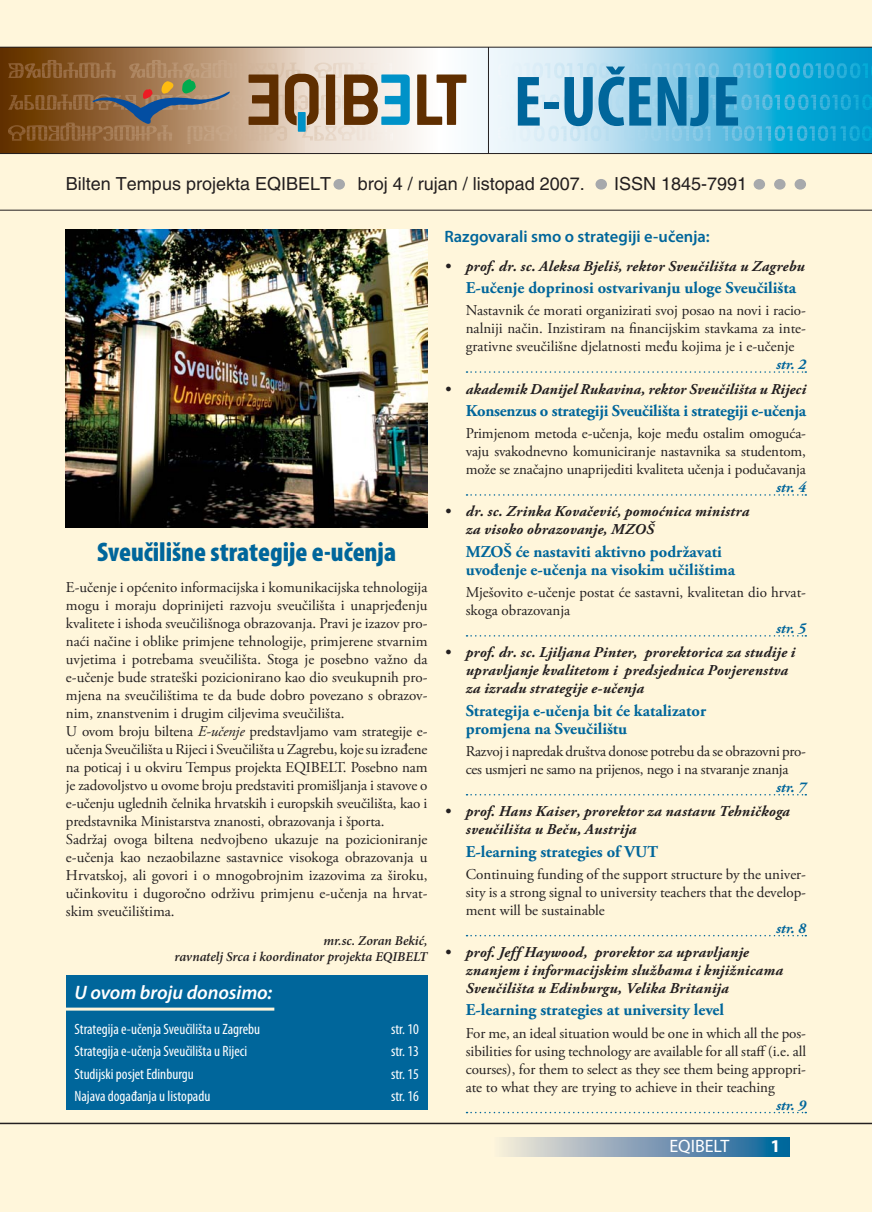
<style>
.page{position:relative;width:872px;height:1212px;background:#fff6db}
.page>*{position:absolute;margin:0;border:0;box-sizing:border-box;transform-origin:0 0}
.t1{font:700 condensed 72px "Myriad Pro";color:#00669b}
.t2{font:900 condensed 27px "Myriad Pro";color:#00669b}
.t3{font:italic 600 19.5px "Myriad Pro";letter-spacing:-.005em;color:#fff}
.t4{font:18px "Helvetica CE";color:#231f20}
.t5{font:18px "Myriad Pro";color:#fff}
.t6{font:700 18px "Myriad Pro";color:#fff}
.t7{font:700 16.5px/18px "Adobe Garamond Pro";color:#00669b}
.t8{font:600 16.5px "Myriad Pro";color:#00669b}
.t9{font:15px/18px "Adobe Garamond Pro";color:#231f20;text-align:justify}
.t10{font:italic 700 15px/18px "Adobe Garamond Pro";letter-spacing:.015em;color:#231f20}
.t11{font:condensed 15px "Myriad Pro";color:#fff}
.t12{font:15px/18px "Adobe Garamond Pro";letter-spacing:-.02em;color:#231f20}
.t13{font:italic 700 15px "Adobe Garamond Pro";color:#00669b}
.t14{font:italic 600 13.5px/16.2px "Minion Pro";letter-spacing:-.01em;color:#231f20;text-align:right}
.s1{font-style:italic}
</style>
<div class="page">
<div style="left:0;top:47px;width:306px;height:107px;background:linear-gradient(to right,#5e2600,#e9d3c0)"></div>
<div style="left:305px;top:47px;width:134px;height:107px;background:linear-gradient(to right,#ebdccf,#fdfcfa)"></div>
<div style="left:438px;top:47px;width:134px;height:107px;background:linear-gradient(to right,#fdfeff,#dbedf6)"></div>
<div style="left:571px;top:47px;width:64px;height:107px;background:linear-gradient(to right,#dbedf6,#aad7ed)"></div>
<svg style="left:635px;top:48px;width:237px;height:105px;background:#3fb3db"></svg>
<svg style="left:497px;top:126px;width:375px;height:14px;background:#7dcae6"></svg>
<svg style="left:496px;top:94px;width:376px;height:16px;background:#7dcae6"></svg>
<svg style="left:498px;top:63px;width:374px;height:14px;background:#7ecae6"></svg>
<hr style="left:0;top:1123px;width:872px;height:1px;background:#231f20">
<hr style="left:0;top:47px;width:872px;height:1px;background:#231f20">
<hr style="left:0;top:153px;width:872px;height:1px;background:#231f20">
<div style="left:334px;top:180px;width:10px;height:9px;background:#a7a9ac;border-radius:50%"></div>
<div style="left:333px;top:179px;width:12px;height:11px;border:2px solid #a7a9ac;border-radius:50%"></div>
<div style="left:754px;top:180px;width:10px;height:9px;background:#a7a9ac;border-radius:50%"></div>
<div style="left:753px;top:179px;width:12px;height:11px;border:2px solid #a7a9ac;border-radius:50%"></div>
<div style="left:775px;top:180px;width:10px;height:9px;background:#a7a9ac;border-radius:50%"></div>
<div style="left:774px;top:179px;width:11px;height:11px;border:2px solid #a7a9ac;border-radius:50%"></div>
<div style="left:795px;top:180px;width:10px;height:9px;background:#a7a9ac;border-radius:50%"></div>
<div style="left:794px;top:179px;width:12px;height:11px;border:2px solid #a7a9ac;border-radius:50%"></div>
<div style="left:596px;top:180px;width:10px;height:9px;background:#a7a9ac;border-radius:50%"></div>
<div style="left:595px;top:179px;width:12px;height:11px;border:2px solid #a7a9ac;border-radius:50%"></div>
<hr style="left:0;top:210px;width:872px;height:1px;background:#231f20">
<hr style="left:488px;top:47px;width:1px;height:107px;background:#231f20">
<svg style="left:8px;top:60px;width:458px;height:84px;background:#a68e74"></svg>
<svg style="left:502px;top:1137px;width:287px;height:20px;background:#7fa0b7"></svg>
<div style="left:66px;top:975px;width:361px;height:135px;background:#00669b"></div>
<hr style="left:17px;top:1007px;width:257px;height:3px;background:#fff6db">
<svg style="left:466px;top:371px;width:340px;height:2px"></svg>
<svg style="left:466px;top:494px;width:340px;height:2px"></svg>
<svg style="left:466px;top:635px;width:340px;height:2px"></svg>
<svg style="left:466px;top:794px;width:340px;height:1px"></svg>
<svg style="left:466px;top:935px;width:340px;height:1px"></svg>
<svg style="left:466px;top:1112px;width:340px;height:1px"></svg>
<img style="left:66px;top:230px;width:361px;height:298px">
<h1 class="t1" style="left:513px;top:74px;width:228px">E-UČENJE</h1>
<p class="t4" style="left:66px;top:177px;width:267px">Bilten Tempus projekta EQIBELT</p>
<p class="t4" style="left:358px;top:177px;width:229px">broj 4 / rujan / listopad 2007.</p>
<p class="t4" style="left:614px;top:177px;width:135px">ISSN 1845-7991</p>
<h2 class="t2" style="left:97px;top:542px;width:300px">Sveučilišne strategije e-učenja</h2>
<p class="t9" style="left:66px;top:579px;width:363px;text-align:left">E-učenje i općenito informacijska i komunikacijska tehnologija mogu i moraju doprinijeti razvoju sveučilišta i unaprjeđenju kvalitete i ishoda sveučilišnoga obrazovanja. Pravi je izazov pro&shy;naći načine i oblike primjene tehnologije, primjerene stvarnim uvjetima i potrebama sveučilišta. Stoga je posebno važno da e-učenje bude strateški pozicionirano kao dio sveukupnih pro&shy;mjena na sveučilištima te da bude dobro povezano s obrazov&shy;nim, znanstvenim i drugim ciljevima sveučilišta.<br>U ovom broju biltena <span class="s1">E-učenje</span> predstavljamo vam strategije e&shy;učenja Sveučilišta u Rijeci i Sveučilišta u Zagrebu, koje su izrađene na poticaj i u okviru Tempus projekta EQIBELT. Posebno nam je zadovoljstvo u ovome broju predstaviti promišljanja i stavove o e-učenju uglednih čelnika hrvatskih i europskih sveučilišta, kao i predstavnika Ministarstva znanosti, obrazovanja i športa.<br>Sadržaj ovoga biltena nedvojbeno ukazuje na pozicioniranje e-učenja kao nezaobilazne sastavnice visokoga obrazovanja u Hrvatskoj, ali govori i o mnogobrojnim izazovima za široku, učinkovitu i dugoročno održivu primjenu e-učenja na hrvat&shy;skim sveučilištima.</p>
<p class="t14" style="left:174px;top:933px;width:255px">mr.sc. Zoran Bekić,<br>ravnatelj Srca i koordinator projekta EQIBELT</p>
<h3 class="t3" style="left:74px;top:985px;width:199px">U ovom broju donosimo:</h3>
<p class="t11" style="left:74px;top:1023px;width:187px">Strategija e-učenja Sveučilišta u Zagrebu</p>
<p class="t11" style="left:391px;top:1023px;width:29px">str. 10</p>
<p class="t11" style="left:74px;top:1046px;width:174px">Strategija e-učenja Sveučilišta u Rijeci</p>
<p class="t11" style="left:391px;top:1046px;width:29px">str. 13</p>
<p class="t11" style="left:74px;top:1068px;width:121px">Studijski posjet Edinburgu</p>
<p class="t11" style="left:391px;top:1068px;width:29px">str. 15</p>
<p class="t11" style="left:74px;top:1091px;width:137px">Najava događanja u listopadu</p>
<p class="t11" style="left:391px;top:1091px;width:29px">str. 16</p>
<p class="t8" style="left:444px;top:230px;width:267px">Razgovarali smo o strategiji e-učenja:</p>
<p class="t10" style="left:444px;top:258px;width:362px">• prof. dr. sc. Aleksa Bjeliš, rektor Sveučilišta u Zagrebu</p>
<p class="t7" style="left:466px;top:280px;width:332px">E-učenje doprinosi ostvarivanju uloge Sveučilišta</p>
<p class="t9" style="left:466px;top:303px;width:342px">Nastavnik će morati organizirati svoj posao na novi i racio&shy;nalniji način. Inzistiram na financijskim stavkama za inte&shy;grativne sveučilišne djelatnosti među kojima je i e-učenje</p>
<p class="t13" style="left:776px;top:358px;width:32px">str. 2</p>
<p class="t10" style="left:444px;top:381px;width:363px">• akademik Danijel Rukavina, rektor Sveučilišta u Rijeci</p>
<p class="t7" style="left:466px;top:403px;width:342px">Konsenzus o strategiji Sveučilišta i strategiji e-učenja</p>
<p class="t9" style="left:466px;top:426px;width:342px">Primjenom metoda e-učenja, koje među ostalim omoguća&shy;vaju svakodnevno komuniciranje nastavnika sa studentom, može se značajno unaprijediti kvaliteta učenja i podučavanja</p>
<p class="t13" style="left:776px;top:481px;width:32px">str. 4</p>
<p class="t10" style="left:466px;top:504px;width:285px;text-indent:-21px">• dr. sc. Zrinka Kovačević, pomoćnica ministra za visoko obrazovanje, MZOŠ</p>
<p class="t7" style="left:466px;top:544px;width:271px">MZOŠ će nastaviti aktivno podržavati uvođenje e-učenja na visokim učilištima</p>
<p class="t9" style="left:466px;top:584px;width:342px">Mješovito e-učenje postat će sastavni, kvalitetan dio hrvat&shy;skoga obrazovanja</p>
<p class="t13" style="left:776px;top:622px;width:32px">str. 5</p>
<p class="t10" style="left:466px;top:645px;width:331px;text-indent:-21px">• prof. dr. sc. Ljiljana Pinter, prorektorica za studije i upravljanje kvalitetom i predsjednica Povjerenstva za izradu strategije e-učenja</p>
<p class="t7" style="left:466px;top:703px;width:242px">Strategija e-učenja bit će katalizator promjena na Sveučilištu</p>
<p class="t12" style="left:466px;top:743px;width:342px">Razvoj i napredak društva donose potrebu da se obrazovni pro&shy;ces usmjeri ne samo na prijenos, nego i na stvaranje znanja</p>
<p class="t13" style="left:776px;top:781px;width:32px">str. 7</p>
<p class="t10" style="left:466px;top:804px;width:325px;text-indent:-21px">• prof. Hans Kaiser, prorektor za nastavu Tehničkoga sveučilišta u Beču, Austrija</p>
<p class="t7" style="left:466px;top:843px;width:194px">E-learning strategies of VUT</p>
<p class="t9" style="left:466px;top:866px;width:342px">Continuing funding of the support structure by the univer&shy;sity is a strong signal to university teachers that the develop&shy;ment will be sustainable</p>
<p class="t13" style="left:776px;top:922px;width:32px">str. 8</p>
<p class="t10" style="left:466px;top:945px;width:319px;text-indent:-21px">• prof. Jeff Haywood, prorektor za upravljanje znanjem i informacijskim službama i knjižnicama<br>Sveučilišta u Edinburgu, Velika Britanija</p>
<p class="t7" style="left:466px;top:1002px;width:260px">E-learning strategies at university level</p>
<p class="t9" style="left:466px;top:1025px;width:342px">For me, an ideal situation would be one in which all the pos&shy;sibilities for using technology are available for all staff (i.e. all courses), for them to select as they see them being appropri&shy;ate to what they are trying to achieve in their teaching</p>
<p class="t13" style="left:776px;top:1099px;width:32px">str. 9</p>
<p class="t5" style="left:669px;top:1139px;width:62px">EQIBELT</p>
<p class="t6" style="left:770px;top:1139px;width:11px">1</p>
</div>
